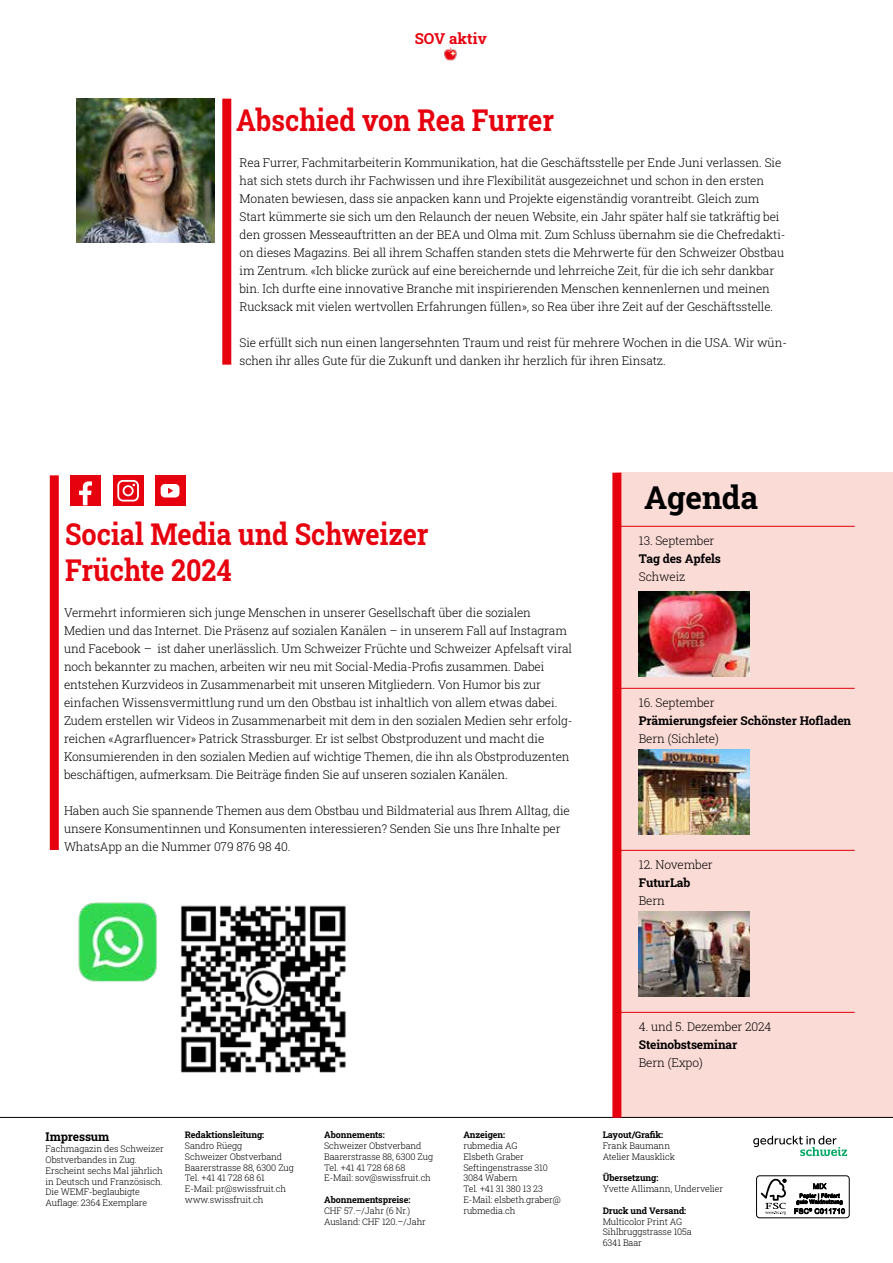
<style>
.page{position:relative;width:893px;height:1263px;background:#fff}
.page>*{position:absolute;margin:0;border:0;box-sizing:border-box;transform-origin:0 0}
.t1{font:31.5px "Roboto Slab";letter-spacing:-.005em;color:#000}
.t2{font:30px/36px "Roboto Slab";color:#e7000e;scale:.9 1}
.t3{font:15px "Roboto Slab";color:#e7000e}
.t4{font:300 12px/18px "Roboto Slab";letter-spacing:-.01em;color:#000}
.t5{font:12px "Roboto Slab";letter-spacing:-.01em;color:#000}
.t6{font:300 9px/10.8px "Roboto Slab";letter-spacing:-.01em;color:#000}
.t7{font:9px "Roboto Slab";letter-spacing:-.01em;color:#000}
</style>
<div class="page">
<div style="left:617px;top:473px;width:276px;height:644px;background:#fbdbd6"></div>
<img style="left:442px;top:45px;width:15px;height:17px">
<hr style="left:0;top:1117px;width:893px;height:1px;background:#000">
<div style="left:612px;top:473px;width:9px;height:645px;background:#e7000e"></div>
<hr style="left:617px;top:688px;width:238px;height:1px;background:#e7000e">
<hr style="left:617px;top:526px;width:238px;height:1px;background:#e7000e">
<hr style="left:617px;top:850px;width:238px;height:1px;background:#e7000e">
<hr style="left:617px;top:1012px;width:238px;height:1px;background:#e7000e">
<div style="left:50px;top:475px;width:9px;height:375px;background:#e7000e"></div>
<div style="left:222px;top:99px;width:9px;height:266px;background:#e7000e"></div>
<img style="left:76px;top:99px;width:138px;height:143px">
<img style="left:639px;top:591px;width:111px;height:85px">
<img style="left:78px;top:902px;width:79px;height:80px">
<img style="left:180px;top:905px;width:166px;height:168px">
<img style="left:639px;top:750px;width:111px;height:85px">
<img style="left:639px;top:912px;width:111px;height:85px">
<div style="left:70px;top:475px;width:31px;height:31px;background:#e7000e"></div>
<div style="left:113px;top:475px;width:30px;height:31px;background:#e7000e"></div>
<div style="left:155px;top:475px;width:30px;height:31px;background:#e7000e"></div>
<div style="left:161px;top:484px;width:18px;height:13px;background:#fff;border-radius:4px"></div>
<svg style="left:168px;top:488px;width:5px;height:6px"></svg>
<svg style="left:117px;top:480px;width:22px;height:21px"></svg>
<svg style="left:79px;top:481px;width:13px;height:24px"></svg>
<div style="left:756px;top:1175px;width:93px;height:43px;border:1px solid #000;border-radius:3px"></div>
<svg style="left:761px;top:1179px;width:25px;height:35px"></svg>
<svg style="left:794px;top:1183px;width:51px;height:31px"></svg>
<svg style="left:753px;top:1136px;width:94px;height:20px"></svg>
<p class="t3" style="left:415px;top:28px;width:74px">SOV aktiv</p>
<h2 class="t2" style="left:236px;top:101px;width:355px">Abschied von Rea Furrer</h2>
<p class="t4" style="left:240px;top:153px;width:548px">Rea Furrer, Fachmitarbeiterin Kommunikation, hat die Geschäftsstelle per Ende Juni verlassen. Sie hat sich stets durch ihr Fachwissen und ihre Flexibilität ausgezeichnet und schon in den ersten Monaten bewiesen, dass sie anpacken kann und Projekte eigenständig vorantreibt. Gleich zum Start kümmerte sie sich um den Relaunch der neuen Website, ein Jahr später half sie tatkräftig bei den grossen Messeauftritten an der BEA und Olma mit. Zum Schluss übernahm sie die Chefredakti&shy;on dieses Magazins. Bei all ihrem Schaffen standen stets die Mehrwerte für den Schweizer Obstbau im Zentrum. «Ich blicke zurück auf eine bereichernde und lehrreiche Zeit, für die ich sehr dankbar bin. Ich durfte eine innovative Branche mit inspirierenden Menschen kennenlernen und meinen Rucksack mit vielen wertvollen Erfahrungen füllen», so Rea über ihre Zeit auf der Geschäftsstelle.</p>
<p class="t4" style="left:240px;top:333px;width:549px">Sie erfüllt sich nun einen langersehnten Traum und reist für mehrere Wochen in die USA. Wir wün&shy;schen ihr alles Gute für die Zukunft und danken ihr herzlich für ihren Einsatz.</p>
<h2 class="t2" style="left:65px;top:515px;width:405px">Social Media und Schweizer<br>Früchte 2024</h2>
<p class="t4" style="left:64px;top:603px;width:510px">Vermehrt informieren sich junge Menschen in unserer Gesellschaft über die sozialen Medien und das Internet. Die Präsenz auf sozialen Kanälen – in unserem Fall auf Instagram und Facebook – ist daher unerlässlich. Um Schweizer Früchte und Schweizer Apfelsaft viral noch bekannter zu machen, arbeiten wir neu mit Social-Media-Profis zusammen. Dabei entstehen Kurzvideos in Zusammenarbeit mit unseren Mitgliedern. Von Humor bis zur einfachen Wissensvermittlung rund um den Obstbau ist inhaltlich von allem etwas dabei.<br>Zudem erstellen wir Videos in Zusammenarbeit mit dem in den sozialen Medien sehr erfolg&shy;reichen «Agrarfluencer» Patrick Strassburger. Er ist selbst Obstproduzent und macht die Konsumierenden in den sozialen Medien auf wichtige Themen, die ihn als Obstproduzenten beschäftigen, aufmerksam. Die Beiträge finden Sie auf unseren sozialen Kanälen.</p>
<p class="t4" style="left:64px;top:801px;width:507px">Haben auch Sie spannende Themen aus dem Obstbau und Bildmaterial aus Ihrem Alltag, die unsere Konsumentinnen und Konsumenten interessieren? Senden Sie uns Ihre Inhalte per<br>WhatsApp an die Nummer 079 876 98 40.</p>
<h1 class="t1" style="left:644px;top:476px;width:116px">Agenda</h1>
<p class="t4" style="left:639px;top:531px;width:77px">13. September</p>
<p class="t5" style="left:639px;top:550px;width:84px">Tag des Apfels</p>
<p class="t4" style="left:639px;top:567px;width:48px">Schweiz</p>
<p class="t4" style="left:639px;top:693px;width:77px">16. September</p>
<p class="t5" style="left:639px;top:712px;width:214px">Prämierungsfeier Schönster Hofladen</p>
<p class="t4" style="left:639px;top:729px;width:81px">Bern (Sichlete)</p>
<p class="t4" style="left:639px;top:855px;width:75px">12. November</p>
<p class="t5" style="left:639px;top:874px;width:53px">FuturLab</p>
<p class="t4" style="left:639px;top:891px;width:28px">Bern</p>
<p class="t5" style="left:46px;top:1129px;width:65px">Impressum</p>
<p class="t6" style="left:46px;top:1143px;width:120px">Fachmagazin des Schweizer<br>Obstverbandes in Zug.<br>Erscheint sechs Mal jährlich in Deutsch und Französisch.<br>Die WEMF-beglaubigte<br>Auflage: 2364 Exemplare</p>
<p class="t7" style="left:185px;top:1129px;width:81px">Redaktionsleitung:</p>
<p class="t6" style="left:185px;top:1140px;width:110px">Sandro Rüegg<br>Schweizer Obstverband<br>Baarerstrasse 88, 6300 Zug<br>Tel. +41 41 728 68 61<br>E-Mail: pr@swissfruit.ch www.swissfruit.ch</p>
<p class="t7" style="left:324px;top:1129px;width:62px">Abonnements:</p>
<p class="t6" style="left:324px;top:1140px;width:110px">Schweizer Obstverband<br>Baarerstrasse 88, 6300 Zug<br>Tel. +41 41 728 68 68<br>E-Mail: sov@swissfruit.ch</p>
<p class="t7" style="left:324px;top:1193px;width:88px">Abonnementspreise:</p>
<p class="t6" style="left:324px;top:1205px;width:103px">CHF 57.–/Jahr (6 Nr.)<br>Ausland: CHF 120.–/Jahr</p>
<p class="t7" style="left:463px;top:1129px;width:43px">Anzeigen:</p>
<p class="t6" style="left:463px;top:1140px;width:99px">rubmedia AG<br>Elsbeth Graber<br>Seftingenstrasse 310<br>3084 Wabern<br>Tel. +41 31 380 13 23<br>E-Mail: elsbeth.graber@ rubmedia.ch</p>
<p class="t4" style="left:639px;top:1017px;width:134px">4. und 5. Dezember 2024</p>
<p class="t5" style="left:639px;top:1036px;width:100px">Steinobstseminar</p>
<p class="t4" style="left:639px;top:1053px;width:65px">Bern (Expo)</p>
<p class="t7" style="left:603px;top:1129px;width:62px">Layout/Grafik:</p>
<p class="t6" style="left:603px;top:1140px;width:74px">Frank Baumann<br>Atelier Mausklick</p>
<p class="t7" style="left:603px;top:1172px;width:57px">Übersetzung:</p>
<p class="t6" style="left:603px;top:1183px;width:122px">Yvette Allimann, Undervelier</p>
<p class="t7" style="left:603px;top:1204px;width:85px">Druck und Versand:</p>
<p class="t6" style="left:603px;top:1216px;width:91px">Multicolor Print AG<br>Sihlbruggstrasse 105a<br>6341 Baar</p>
</div>
